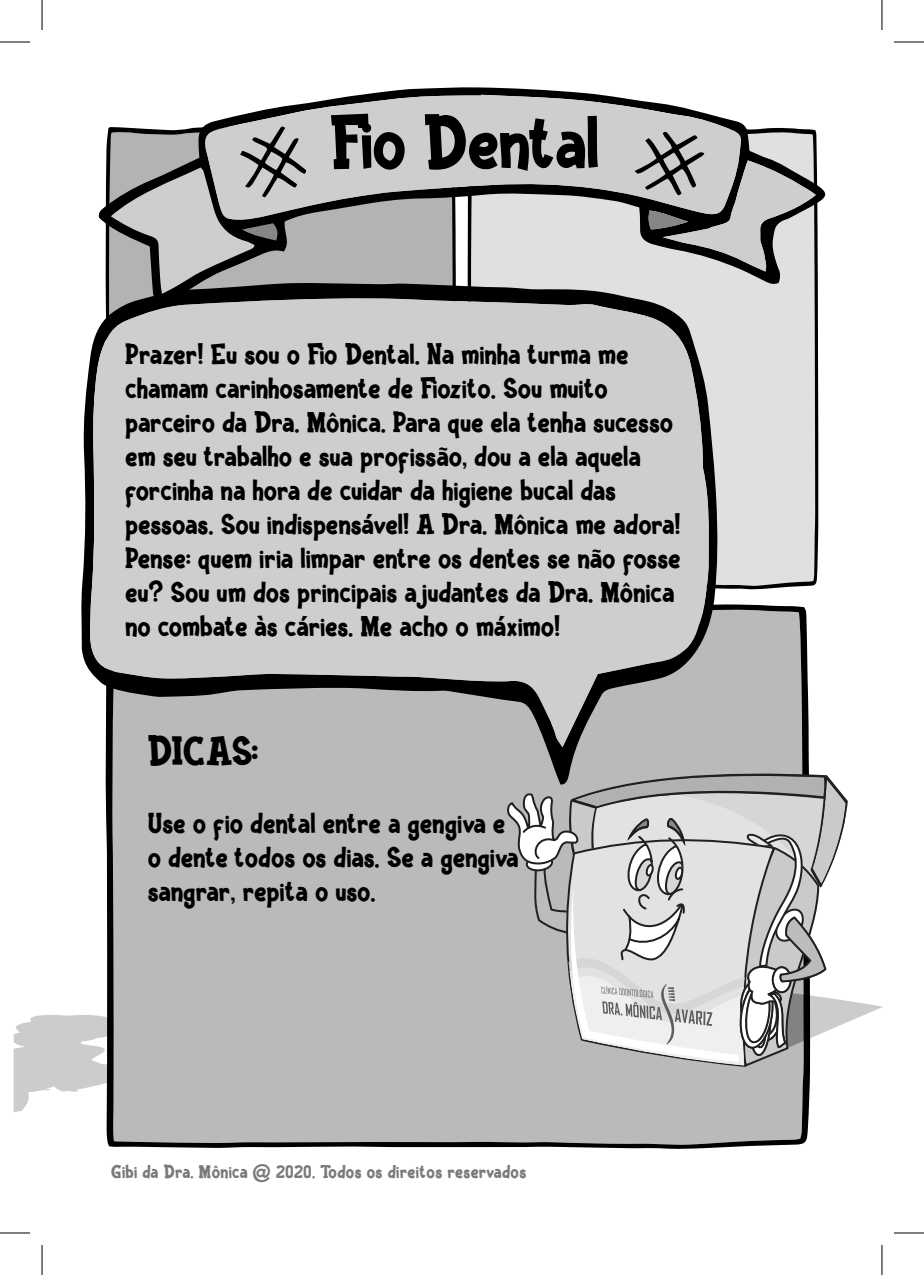
<style>
.page{position:relative;width:924px;height:1275px;background:#fff}
.page>*{position:absolute;margin:0;border:0;box-sizing:border-box;transform-origin:0 0}
.t1{font:72px "Funkie Bunny";color:#000}
.t2{font:40px "Funkie Bunny";letter-spacing:.005em;color:#000}
.t3{font:28px/34px "Funkie Bunny";letter-spacing:.01em;color:#000}
.t4{font:18px "Funkie Bunny";letter-spacing:.025em;color:#7a7a7a}
</style>
<div class="page">
<svg style="left:14px;top:1015px;width:91px;height:97px"></svg>
<div style="left:717px;top:304px;width:101px;height:285px;background:#e0e0e0"></div>
<div style="left:105px;top:604px;width:704px;height:545px;background:#bababa"></div>
<svg style="left:506px;top:772px;width:376px;height:296px"></svg>
<svg style="left:81px;top:304px;width:636px;height:481px;background:#aaa"></svg>
<svg style="left:90px;top:304px;width:619px;height:443px;background:#c0c0c0"></svg>
<svg style="left:98px;top:87px;width:728px;height:217px"></svg>
<svg style="left:204px;top:95px;width:537px;height:125px;background:#b8b8b8"></svg>
<svg style="left:111px;top:126px;width:196px;height:168px;background:#969696"></svg>
<svg style="left:634px;top:132px;width:181px;height:139px;background:#9d9d9d"></svg>
<hr style="left:0;top:42px;width:30px;height:1px;background:#000">
<hr style="left:893px;top:42px;width:30px;height:1px;background:#000">
<hr style="left:0;top:1232px;width:30px;height:1px;background:#000">
<hr style="left:893px;top:1232px;width:30px;height:1px;background:#000">
<hr style="left:42px;top:0;width:1px;height:30px;background:#000">
<hr style="left:42px;top:1245px;width:1px;height:30px;background:#000">
<hr style="left:881px;top:0;width:1px;height:30px;background:#000">
<hr style="left:881px;top:1245px;width:1px;height:30px;background:#000">
<h1 class="t1" style="left:331px;top:98px;width:271px">Fio Dental</h1>
<p class="t3" style="left:126px;top:338px;width:556px">Prazer! Eu sou o Fio Dental. Na minha turma me chamam carinhosamente de Fiozito. Sou muito parceiro da Dra. Mônica. Para que ela tenha sucesso em seu trabalho e sua profissão, dou a ela aquela forcinha na hora de cuidar da higiene bucal das pessoas. Sou indispensável! A Dra. Mônica me adora!<br>Pense: quem iria limpar entre os dentes se não fosse eu? Sou um dos principais ajudantes da Dra. Mônica no combate às cáries. Me acho o máximo!</p>
<h2 class="t2" style="left:148px;top:726px;width:112px">DICAS:</h2>
<p class="t3" style="left:148px;top:806px;width:372px">Use o fio dental entre a gengiva e o dente todos os dias. Se a gengiva sangrar, repita o uso.</p>
<p class="t4" style="left:111px;top:1160px;width:416px">Gibi da Dra. Mônica @ 2020. Todos os direitos reservados</p>
</div>
